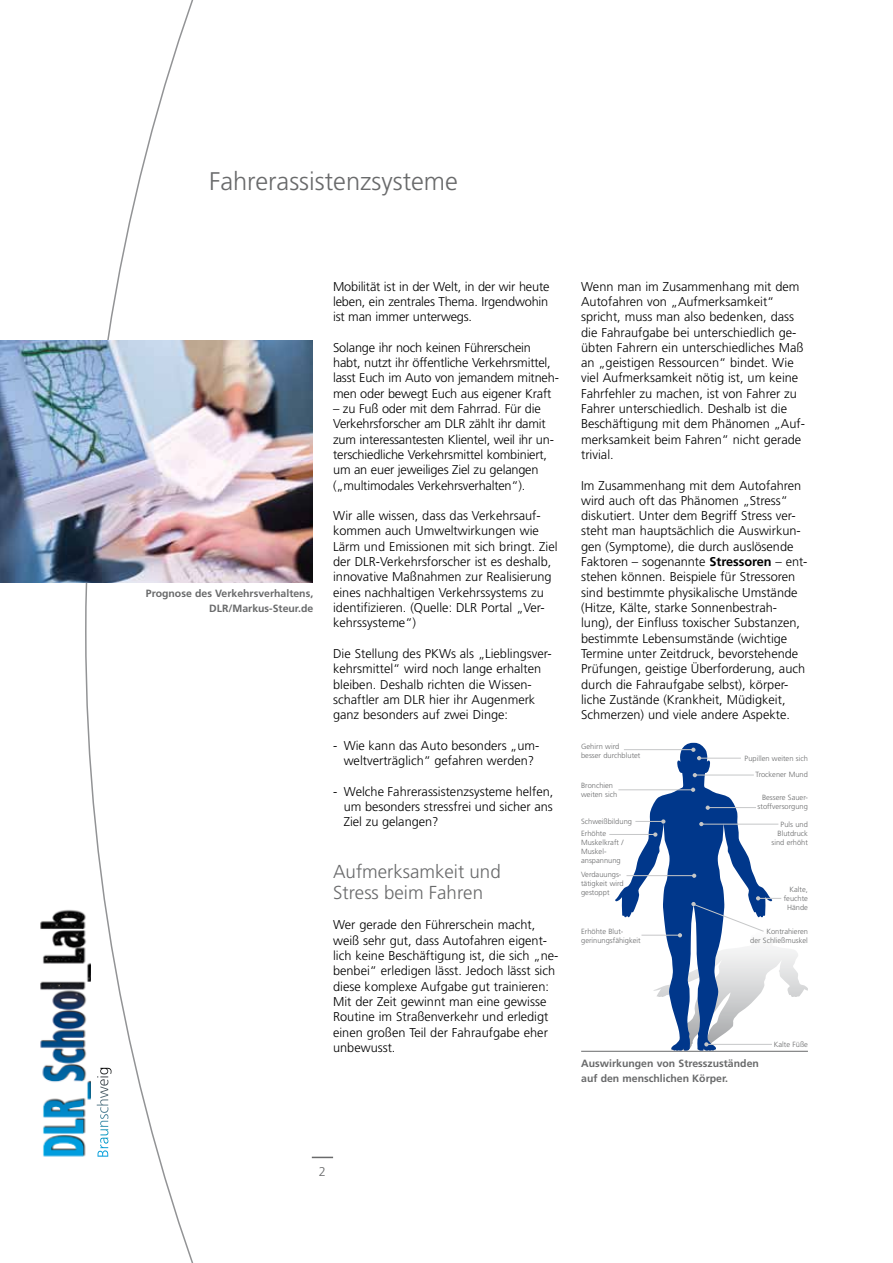
<style>
.page{position:relative;width:893px;height:1263px;background:#fff}
.page>*{position:absolute;margin:0;border:0;box-sizing:border-box;transform-origin:0 0}
.t1{font:300 25.5px "Frutiger";color:#696a6b}
.t2{font:300 18.75px/21px "Frutiger";color:#696a6b}
.t3{font:300 12.75px/15.3px "Frutiger";color:#000}
.t4{font:300 12.75px "Frutiger";color:#696a6b}
.t5{font:700 10.5px/15.3px "Frutiger";color:#696a6b;text-align:right}
.t6{font:300 7.5px/9px "Frutiger";color:#696a6b}
.s1{font-weight:700}
</style>
<div class="page">
<img style="left:40px;top:909px;width:50px;height:248px">
<img style="left:0;top:341px;width:313px;height:242px">
<svg style="left:312px;top:1157px;width:21px;height:1px"></svg>
<svg style="left:97px;top:1068px;width:15px;height:89px"></svg>
<svg style="left:615px;top:743px;width:157px;height:308px"></svg>
<hr style="left:699px;top:758px;width:42px;height:1px;background:#c6c7c8">
<hr style="left:694px;top:775px;width:60px;height:1px;background:#c6c7c8">
<hr style="left:708px;top:807px;width:48px;height:1px;background:#c6c7c8">
<hr style="left:701px;top:824px;width:77px;height:1px;background:#c6c7c8">
<hr style="left:706px;top:1044px;width:66px;height:1px;background:#c6c7c8">
<hr style="left:581px;top:1051px;width:227px;height:1px;background:#696a6b">
<hr style="left:624px;top:749px;width:70px;height:1px;background:#c6c7c8">
<hr style="left:618px;top:789px;width:75px;height:1px;background:#c6c7c8">
<hr style="left:609px;top:834px;width:46px;height:1px;background:#c6c7c8">
<hr style="left:626px;top:875px;width:68px;height:1px;background:#c6c7c8">
<hr style="left:641px;top:935px;width:39px;height:1px;background:#c6c7c8">
<svg style="left:691px;top:748px;width:10px;height:12px"></svg>
<svg style="left:693px;top:773px;width:4px;height:4px"></svg>
<svg style="left:691px;top:788px;width:4px;height:4px"></svg>
<svg style="left:635px;top:819px;width:30px;height:5px"></svg>
<svg style="left:653px;top:832px;width:4px;height:5px"></svg>
<svg style="left:692px;top:874px;width:4px;height:4px"></svg>
<svg style="left:691px;top:896px;width:90px;height:36px"></svg>
<svg style="left:678px;top:933px;width:4px;height:4px"></svg>
<svg style="left:704px;top:1042px;width:4px;height:4px"></svg>
<svg style="left:706px;top:805px;width:4px;height:5px"></svg>
<svg style="left:699px;top:822px;width:4px;height:4px"></svg>
<h1 class="t1" style="left:209px;top:167px;width:250px">Fahrerassistenzsysteme</h1>
<p class="t5" style="left:146px;top:586px;width:169px">Prognose des Verkehrsverhaltens,<br>DLR/Markus-Steur.de</p>
<p class="t3" style="left:333px;top:279px;width:218px;text-align:justify">Mobilität ist in der Welt, in der wir heute leben, ein zentrales Thema. Irgendwohin ist man immer unterwegs.</p>
<p class="t3" style="left:333px;top:340px;width:227px">Solange ihr noch keinen Führerschein habt, nutzt ihr öffentliche Verkehrsmittel, lasst Euch im Auto von jemandem mitneh&shy;men oder bewegt Euch aus eigener Kraft</p>
<p class="t3" style="left:333px;top:401px;width:222px">– zu Fuß oder mit dem Fahrrad. Für die Verkehrsforscher am DLR zählt ihr damit zum interessantesten Klientel, weil ihr un&shy;terschiedliche Verkehrsmittel kombiniert, um an euer jeweiliges Ziel zu gelangen („multimodales Verkehrsverhalten“).</p>
<p class="t3" style="left:333px;top:508px;width:226px">Wir alle wissen, dass das Verkehrsauf&shy;kommen auch Umweltwirkungen wie Lärm und Emissionen mit sich bringt. Ziel der DLR-Verkehrsforscher ist es deshalb, innovative Maßnahmen zur Realisierung eines nachhaltigen Verkehrssystems zu identifizieren. (Quelle: DLR Portal „Ver&shy;kehrssysteme“)</p>
<p class="t3" style="left:333px;top:646px;width:220px">Die Stellung des PKWs als „Lieblingsver&shy;kehrsmittel“ wird noch lange erhalten bleiben. Deshalb richten die Wissen&shy;schaftler am DLR hier ihr Augenmerk ganz besonders auf zwei Dinge:</p>
<p class="t3" style="left:333px;top:738px;width:208px;text-align:center">- Wie kann das Auto besonders „um&shy;weltverträglich“ gefahren werden?</p>
<p class="t3" style="left:344px;top:783px;width:211px;text-align:justify;text-indent:-11px">- Welche Fahrerassistenzsysteme helfen, um besonders stressfrei und sicher ans Ziel zu gelangen?</p>
<h2 class="t2" style="left:333px;top:861px;width:169px">Aufmerksamkeit und<br>Stress beim Fahren</h2>
<p class="t3" style="left:333px;top:917px;width:227px">Wer gerade den Führerschein macht, weiß sehr gut, dass Autofahren eigent&shy;lich keine Beschäftigung ist, die sich „ne&shy;benbei“ erledigen lässt. Jedoch lässt sich diese komplexe Aufgabe gut trainieren:<br>Mit der Zeit gewinnt man eine gewisse Routine im Straßenverkehr und erledigt einen großen Teil der Fahraufgabe eher unbewusst.</p>
<p class="t3" style="left:581px;top:279px;width:225px">Wenn man im Zusammenhang mit dem Autofahren von „Aufmerksamkeit“ spricht, muss man also bedenken, dass die Fahraufgabe bei unterschiedlich ge&shy;übten Fahrern ein unterschiedliches Maß an „geistigen Ressourcen“ bindet. Wie viel Aufmerksamkeit nötig ist, um keine Fahrfehler zu machen, ist von Fahrer zu Fahrer unterschiedlich. Deshalb ist die Beschäftigung mit dem Phänomen „Auf&shy;merksamkeit beim Fahren“ nicht gerade trivial.</p>
<p class="t3" style="left:581px;top:477px;width:228px">Im Zusammenhang mit dem Autofahren wird auch oft das Phänomen „Stress“ diskutiert. Unter dem Begriff Stress ver&shy;steht man hauptsächlich die Auswirkun&shy;gen (Symptome), die durch auslösende Faktoren – sogenannte <span class="s1">Stressoren</span> – ent&shy;stehen können. Beispiele für Stressoren sind bestimmte physikalische Umstände (Hitze, Kälte, starke Sonnenbestrah&shy;lung), der Einfluss toxischer Substanzen, bestimmte Lebensumstände (wichtige Termine unter Zeitdruck, bevorstehende Prüfungen, geistige Überforderung, auch durch die Fahraufgabe selbst), körper&shy;liche Zustände (Krankheit, Müdigkeit, Schmerzen) und viele andere Aspekte.</p>
<p class="t6" style="left:581px;top:742px;width:61px">Gehirn wird besser durchblutet</p>
<p class="t6" style="left:581px;top:781px;width:38px">Bronchien weiten sich</p>
<p class="t6" style="left:745px;top:754px;width:65px">Pupillen weiten sich</p>
<p class="t6" style="left:756px;top:770px;width:54px">Trockener Mund</p>
<p class="t6" style="left:758px;top:793px;width:52px;text-align:center">Bessere Sauer&shy;stoffversorgung</p>
<p class="t6" style="left:581px;top:817px;width:52px">Schweißbildung</p>
<p class="t6" style="left:581px;top:829px;width:44px">Erhöhte<br>Muskelkraft /<br>Muskel&shy;anspannung</p>
<p class="t6" style="left:771px;top:819px;width:38px;text-align:right">Puls und<br>Blutdruck sind erhöht</p>
<p class="t6" style="left:581px;top:870px;width:44px">Verdauungs&shy;tätigkeit wird gestoppt</p>
<p class="t6" style="left:784px;top:885px;width:26px;text-align:right">Kalte, feuchte<br>Hände</p>
<p class="t6" style="left:581px;top:927px;width:61px">Erhöhte Blut&shy;gerinungsfähigkeit</p>
<p class="t6" style="left:750px;top:927px;width:59px;text-align:right">Kontrahieren<br>der Schließmuskel</p>
<p class="t5" style="left:581px;top:1056px;width:179px;text-align:left">Auswirkungen von Stresszuständen auf den menschlichen Körper.</p>
<p class="t6" style="left:774px;top:1040px;width:35px">Kalte Füße</p>
<p class="t4" style="left:319px;top:1164px;width:9px">2</p>
</div>
